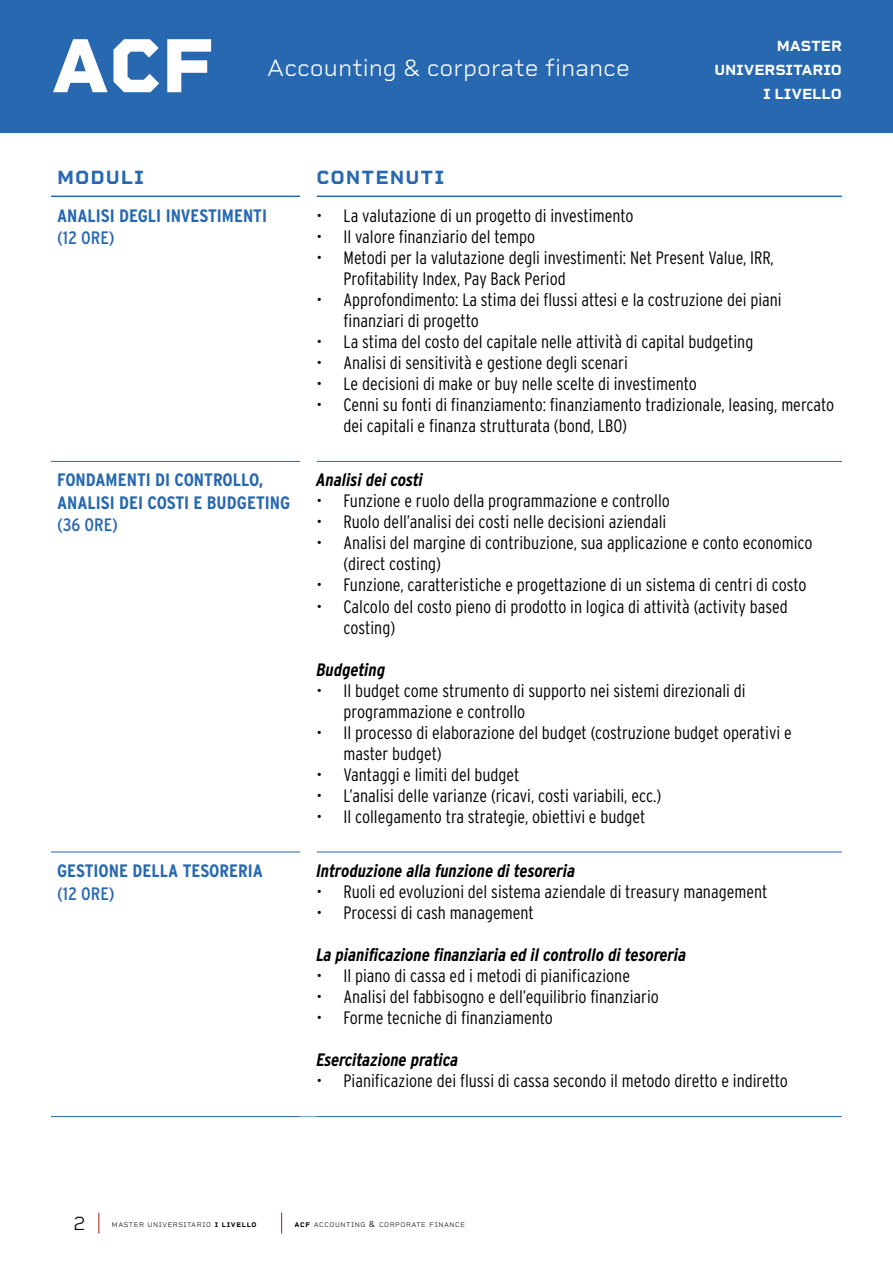
<style>
.page{position:relative;width:893px;height:1263px;background:#fff}
.page>*{position:absolute;margin:0;border:0;box-sizing:border-box;transform-origin:0 0}
.t1{font:800 78px "Rigid Square";color:#fff}
.t2{font:300 24px "Rigid Square";color:#fff}
.t3{font:700 19.5px "Rigid Square";letter-spacing:.05em;color:#2768b1}
.t4{font:300 19.5px "Rigid Square";color:#000}
.t5{font:300 18px/21px "Interstate Condensed";color:#000}
.t6{font:italic 700 18px "Interstate Condensed";color:#000}
.t7{font:700 18px/22.5px "Interstate Condensed";color:#2768b1;scale:1.05 1}
.t8{font:18px "Interstate Condensed";color:#2768b1;scale:1.05 1}
.t9{font:700 15px/24px "Rigid Square";letter-spacing:-.01em;color:#fff;text-align:right}
.t10{font:300 6.9px "Rigid Square";letter-spacing:.085em;color:#000}
.s1{font-weight:700}
.s2{font-size:9px}
</style>
<div class="page">
<hr style="left:51px;top:196px;width:249px;height:1px;background:#2768b1">
<hr style="left:317px;top:196px;width:525px;height:1px;background:#2768b1">
<hr style="left:51px;top:461px;width:249px;height:1px;background:#2768b1">
<hr style="left:317px;top:461px;width:525px;height:1px;background:#2768b1">
<hr style="left:51px;top:852px;width:249px;height:1px;background:#2768b1">
<hr style="left:317px;top:852px;width:525px;height:1px;background:#2768b1">
<hr style="left:51px;top:1116px;width:257px;height:1px;background:#2768b1">
<hr style="left:308px;top:1116px;width:534px;height:1px;background:#2768b1">
<div style="left:0;top:0;width:893px;height:133px;background:#2768b1"></div>
<svg style="left:99px;top:1212px;width:1px;height:21px"></svg>
<svg style="left:281px;top:1212px;width:1px;height:21px"></svg>
<h1 class="t1" style="left:51px;top:18px;width:164px">ACF</h1>
<h2 class="t2" style="left:267px;top:53px;width:364px">Accounting &amp; corporate finance</h2>
<p class="t9" style="left:714px;top:33px;width:129px">MASTER<br>UNIVERSITARIO</p>
<p class="t9" style="left:763px;top:81px;width:80px">I LIVELLO</p>
<p class="t3" style="left:57px;top:166px;width:89px">MODULI</p>
<p class="t3" style="left:317px;top:166px;width:129px">CONTENUTI</p>
<p class="t7" style="left:57px;top:204px;width:202px">ANALISI DEGLI INVESTIMENTI</p>
<p class="t8" style="left:57px;top:228px;width:57px">(12 ORE)</p>
<p class="t5" style="left:317px;top:205px;width:319px">• La valutazione di un progetto di investimento</p>
<p class="t5" style="left:317px;top:226px;width:220px">• Il valore finanziario del tempo</p>
<p class="t5" style="left:344px;top:247px;width:432px;text-indent:-27px">• Metodi per la valutazione degli investimenti: Net Present Value, IRR,<br>Profitability Index, Pay Back Period</p>
<p class="t5" style="left:344px;top:289px;width:440px;text-indent:-27px">• Approfondimento: La stima dei flussi attesi e la costruzione dei piani finanziari di progetto</p>
<p class="t5" style="left:317px;top:331px;width:438px">• La stima del costo del capitale nelle attività di capital budgeting</p>
<p class="t5" style="left:317px;top:352px;width:313px">• Analisi di sensitività e gestione degli scenari</p>
<p class="t5" style="left:317px;top:373px;width:382px">• Le decisioni di make or buy nelle scelte di investimento</p>
<p class="t5" style="left:344px;top:394px;width:492px;text-indent:-27px">• Cenni su fonti di finanziamento: finanziamento tradizionale, leasing, mercato dei capitali e finanza strutturata (bond, LBO)</p>
<p class="t7" style="left:57px;top:469px;width:224px">FONDAMENTI DI CONTROLLO,<br>ANALISI DEI COSTI E BUDGETING</p>
<p class="t8" style="left:57px;top:515px;width:60px">(36 ORE)</p>
<p class="t7" style="left:57px;top:859px;width:198px">GESTIONE DELLA TESORERIA</p>
<p class="t8" style="left:57px;top:883px;width:57px">(12 ORE)</p>
<p class="t6" style="left:317px;top:470px;width:108px">Analisi dei costi</p>
<p class="t5" style="left:317px;top:490px;width:355px">• Funzione e ruolo della programmazione e controllo</p>
<p class="t5" style="left:317px;top:511px;width:351px">• Ruolo dell’analisi dei costi nelle decisioni aziendali</p>
<p class="t5" style="left:344px;top:532px;width:470px;text-indent:-27px">• Analisi del margine di contribuzione, sua applicazione e conto economico (direct costing)</p>
<p class="t5" style="left:317px;top:574px;width:492px">• Funzione, caratteristiche e progettazione di un sistema di centri di costo</p>
<p class="t5" style="left:344px;top:595px;width:446px;text-indent:-27px">• Calcolo del costo pieno di prodotto in logica di attività (activity based costing)</p>
<p class="t6" style="left:317px;top:659px;width:70px">Budgeting</p>
<p class="t5" style="left:344px;top:679px;width:404px;text-indent:-27px">• Il budget come strumento di supporto nei sistemi direzionali di programmazione e controllo</p>
<p class="t5" style="left:344px;top:721px;width:450px;text-indent:-27px">• Il processo di elaborazione del budget (costruzione budget operativi e master budget)</p>
<p class="t5" style="left:317px;top:763px;width:204px">• Vantaggi e limiti del budget</p>
<p class="t5" style="left:317px;top:784px;width:346px">• L’analisi delle varianze (ricavi, costi variabili, ecc.)</p>
<p class="t5" style="left:317px;top:805px;width:330px">• Il collegamento tra strategie, obiettivi e budget</p>
<p class="t6" style="left:317px;top:861px;width:260px">Introduzione alla funzione di tesoreria</p>
<p class="t5" style="left:317px;top:881px;width:452px">• Ruoli ed evoluzioni del sistema aziendale di treasury management</p>
<p class="t5" style="left:317px;top:902px;width:219px">• Processi di cash management</p>
<p class="t6" style="left:317px;top:945px;width:371px">La pianificazione finanziaria ed il controllo di tesoreria</p>
<p class="t5" style="left:317px;top:965px;width:315px">• Il piano di cassa ed i metodi di pianificazione</p>
<p class="t5" style="left:317px;top:986px;width:344px">• Analisi del fabbisogno e dell’equilibrio finanziario</p>
<p class="t5" style="left:317px;top:1007px;width:238px">• Forme tecniche di finanziamento</p>
<p class="t6" style="left:317px;top:1050px;width:143px">Esercitazione pratica</p>
<p class="t5" style="left:317px;top:1070px;width:473px">• Pianificazione dei flussi di cassa secondo il metodo diretto e indiretto</p>
<p class="t4" style="left:73px;top:1212px;width:14px">2</p>
<p class="t10" style="left:112px;top:1220px;width:146px">MASTER UNIVERSITARIO <span class="s1">I LIVELLO</span></p>
<p class="t10" style="left:295px;top:1220px;width:172px"><span class="s1">ACF</span> ACCOUNTING <span class="s2">&amp;</span> CORPORATE FINANCE</p>
</div>
